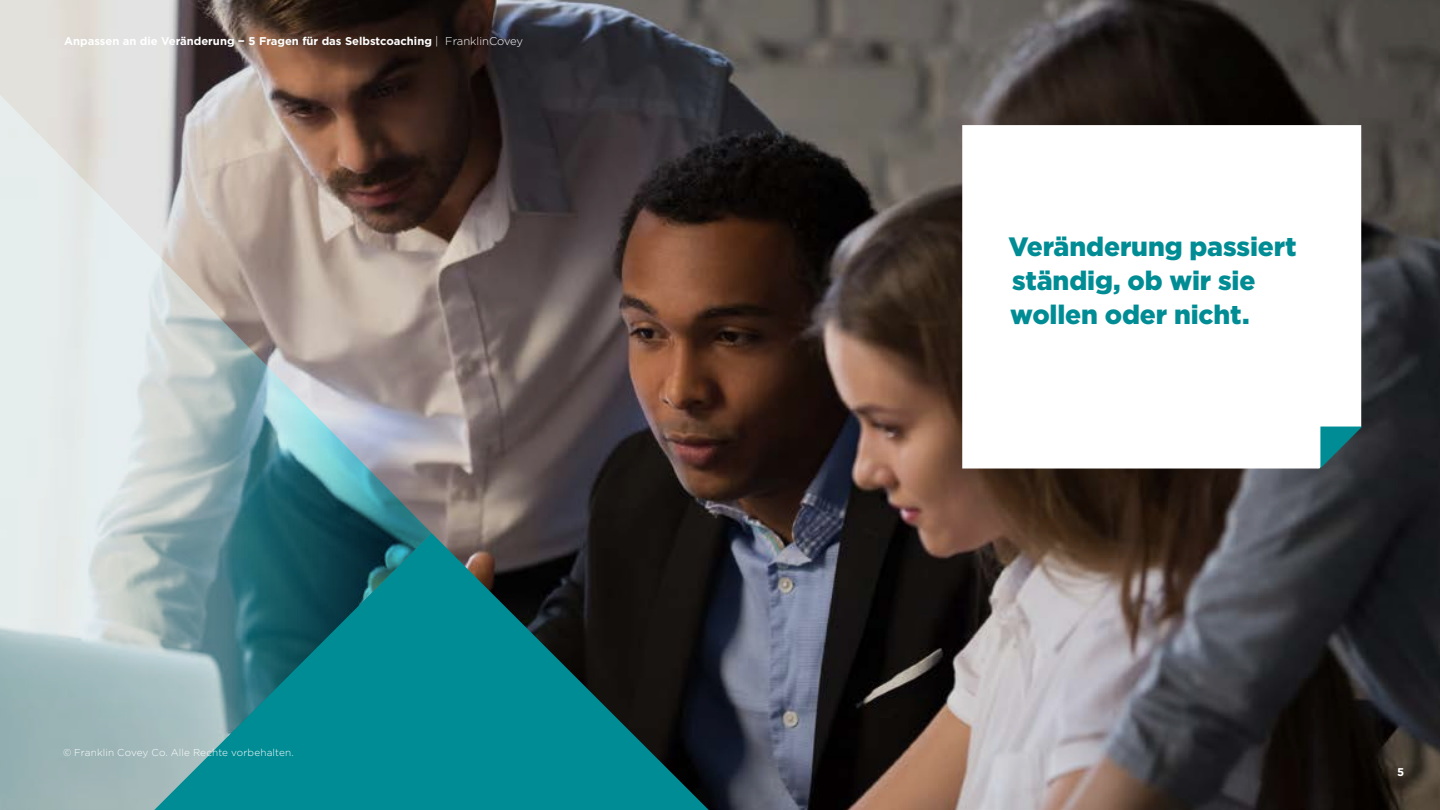
<style>
.page{position:relative;width:1440px;height:810px;background:#fff}
.page>*{position:absolute;margin:0;border:0;box-sizing:border-box;transform-origin:0 0}
.t1{font:900 26.5px/34px "Gotham";letter-spacing:-.005em;color:#008c94}
.t2{font:700 11.25px "Gotham";color:#fff}
.t3{font:300 10px "Gotham";letter-spacing:.01em;color:#fff}
.s1{font-weight:300}
</style>
<div class="page">
<img style="left:0;top:0;width:1440px;height:810px">
<svg style="left:431px;top:533px;width:278px;height:277px;background:#0c5154"></svg>
<svg style="left:0;top:95px;width:431px;height:715px;background:#90acac"></svg>
<svg style="left:962px;top:125px;width:399px;height:344px"></svg>
<svg style="left:1320px;top:427px;width:42px;height:41px;background:#1d646a"></svg>
<p class="t2" style="left:64px;top:34px;width:460px">Anpassen an die Veränderung − 5 Fragen für das Selbstcoaching <span class="s1">| FranklinCovey</span></p>
<p class="t3" style="left:63px;top:746px;width:232px">© Franklin Covey Co. Alle Rechte vorbehalten.</p>
<h1 class="t1" style="left:1009px;top:230px;width:290px">Veränderung passiert ständig, ob wir sie wollen oder nicht.</h1>
<p class="t2" style="left:1397px;top:764px;width:9px">5</p>
</div>
